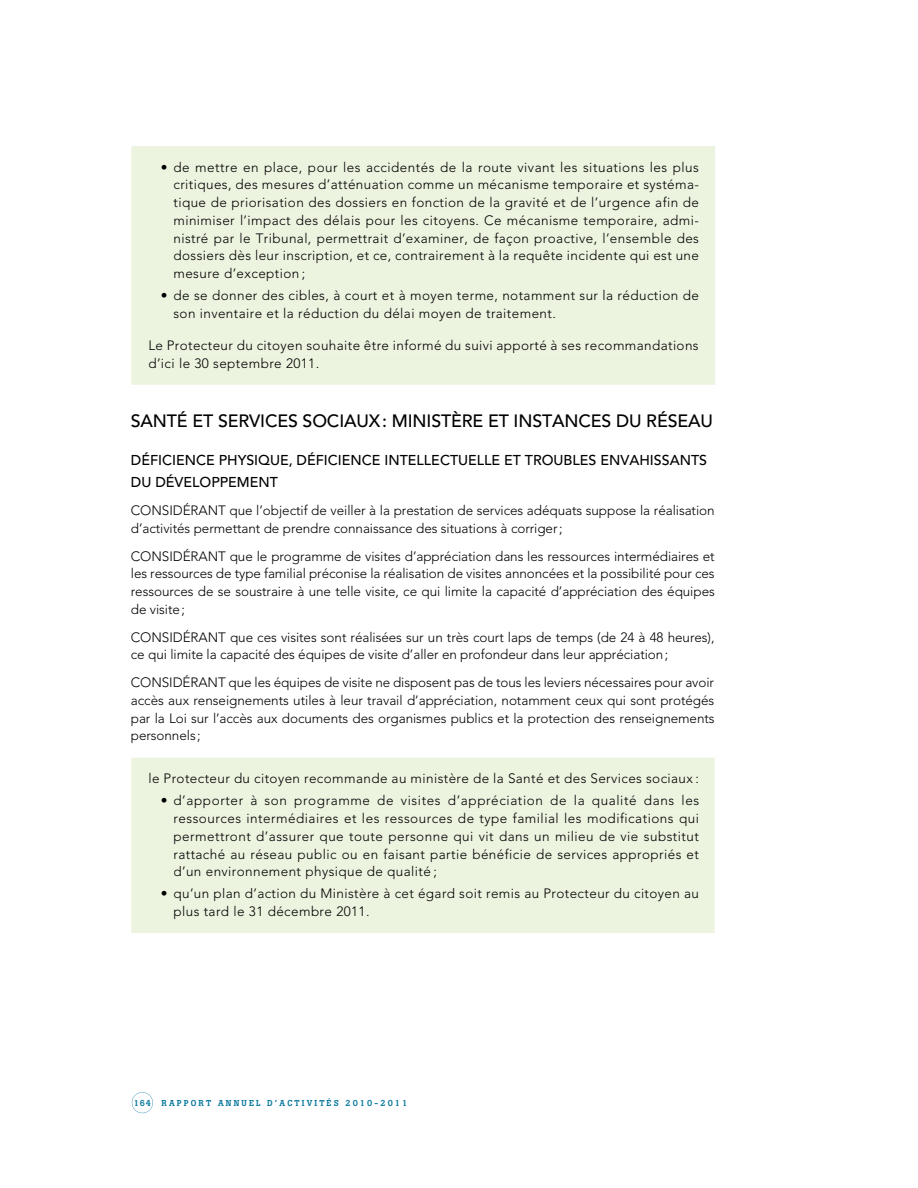
<style>
.page{position:relative;width:918px;height:1188px;background:#fff}
.page>*{position:absolute;margin:0;border:0;box-sizing:border-box;transform-origin:0 0}
.t1{font:500 17.7px "Avenir";letter-spacing:-.01em;color:#000}
.t2{font:500 14.25px/22.8px "Avenir";color:#000}
.t3{font:300 13.5px/17.7px "Avenir";letter-spacing:.03em;color:#000;text-align:justify}
.t4{font:300 13.5px/17.7px "Avenir";letter-spacing:-.005em;color:#000}
.t5{font:500 8.55px "Boton";letter-spacing:.25em;color:#09789d}
</style>
<div class="page">
<svg style="left:132px;top:1092px;width:21px;height:21px"></svg>
<div style="left:131px;top:146px;width:584px;height:239px;background:#ecf3df"></div>
<div style="left:162px;top:162px;width:537px;height:13px;background:#ecf3df"></div>
<div style="left:174px;top:179px;width:524px;height:14px;background:#ecf3df"></div>
<div style="left:174px;top:197px;width:525px;height:13px;background:#ecf3df"></div>
<div style="left:174px;top:215px;width:524px;height:13px;background:#ecf3df"></div>
<div style="left:174px;top:232px;width:525px;height:14px;background:#ecf3df"></div>
<div style="left:174px;top:250px;width:525px;height:14px;background:#ecf3df"></div>
<div style="left:174px;top:268px;width:130px;height:13px;background:#ecf3df"></div>
<div style="left:162px;top:290px;width:537px;height:14px;background:#ecf3df"></div>
<div style="left:174px;top:308px;width:381px;height:13px;background:#ecf3df"></div>
<div style="left:150px;top:340px;width:549px;height:13px;background:#ecf3df"></div>
<div style="left:149px;top:358px;width:170px;height:13px;background:#ecf3df"></div>
<div style="left:131px;top:758px;width:584px;height:175px;background:#ecf3df"></div>
<div style="left:150px;top:773px;width:548px;height:14px;background:#ecf3df"></div>
<div style="left:162px;top:795px;width:537px;height:14px;background:#ecf3df"></div>
<div style="left:174px;top:813px;width:525px;height:13px;background:#ecf3df"></div>
<div style="left:174px;top:831px;width:525px;height:13px;background:#ecf3df"></div>
<div style="left:174px;top:848px;width:525px;height:14px;background:#ecf3df"></div>
<div style="left:174px;top:866px;width:262px;height:14px;background:#ecf3df"></div>
<div style="left:162px;top:888px;width:537px;height:14px;background:#ecf3df"></div>
<div style="left:174px;top:906px;width:194px;height:13px;background:#ecf3df"></div>
<p class="t3" style="left:173px;top:158px;width:527px;text-indent:-13px">• de mettre en place, pour les accidentés de la route vivant les situations les plus critiques, des mesures d’atténuation comme un mécanisme temporaire et systéma&shy;tique de priorisation des dossiers en fonction de la gravité et de l’urgence afin de minimiser l’impact des délais pour les citoyens. Ce mécanisme temporaire, admi&shy;nistré par le Tribunal, permettrait d’examiner, de façon proactive, l’ensemble des dossiers dès leur inscription, et ce, contrairement à la requête incidente qui est une mesure d’exception ;</p>
<p class="t3" style="left:173px;top:287px;width:527px;text-indent:-13px">• de se donner des cibles, à court et à moyen terme, notamment sur la réduction de son inventaire et la réduction du délai moyen de traitement.</p>
<p class="t3" style="left:148px;top:336px;width:552px">Le Protecteur du citoyen souhaite être informé du suivi apporté à ses recommandations d’ici le 30 septembre 2011.</p>
<h1 class="t1" style="left:131px;top:411px;width:584px">SANTÉ ET SERVICES SOCIAUX : MINISTÈRE ET INSTANCES DU RÉSEAU</h1>
<p class="t2" style="left:131px;top:449px;width:578px">DÉFICIENCE PHYSIQUE, DÉFICIENCE INTELLECTUELLE ET TROUBLES ENVAHISSANTS<br>DU DÉVELOPPEMENT</p>
<p class="t4" style="left:131px;top:502px;width:585px">CONSIDÉRANT que l’objectif de veiller à la prestation de services adéquats suppose la réalisation d’activités permettant de prendre connaissance des situations à corriger ;</p>
<p class="t3" style="left:131px;top:547px;width:586px">CONSIDÉRANT que le programme de visites d’appréciation dans les ressources intermédiaires et les ressources de type familial préconise la réalisation de visites annoncées et la possibilité pour ces ressources de se soustraire à une telle visite, ce qui limite la capacité d’appréciation des équipes de visite ;</p>
<p class="t4" style="left:131px;top:628px;width:585px">CONSIDÉRANT que ces visites sont réalisées sur un très court laps de temps (de 24 à 48 heures), ce qui limite la capacité des équipes de visite d’aller en profondeur dans leur appréciation ;</p>
<p class="t3" style="left:131px;top:673px;width:585px">CONSIDÉRANT que les équipes de visite ne disposent pas de tous les leviers nécessaires pour avoir accès aux renseignements utiles à leur travail d’appréciation, notamment ceux qui sont protégés par la Loi sur l’accès aux documents des organismes publics et la protection des renseignements personnels ;</p>
<p class="t3" style="left:148px;top:770px;width:552px">le Protecteur du citoyen recommande au ministère de la Santé et des Services sociaux :</p>
<p class="t3" style="left:173px;top:792px;width:527px;text-indent:-13px">• d’apporter à son programme de visites d’appréciation de la qualité dans les ressources intermédiaires et les ressources de type familial les modifications qui permettront d’assurer que toute personne qui vit dans un milieu de vie substitut rattaché au réseau public ou en faisant partie bénéficie de services appropriés et d’un environnement physique de qualité ;</p>
<p class="t3" style="left:173px;top:885px;width:527px;text-indent:-13px">• qu’un plan d’action du Ministère à cet égard soit remis au Protecteur du citoyen au plus tard le 31 décembre 2011.</p>
<p class="t5" style="left:134px;top:1098px;width:275px">164 RAPPORT ANNUEL D’ACTIVITÉS 2010-2011</p>
</div>
